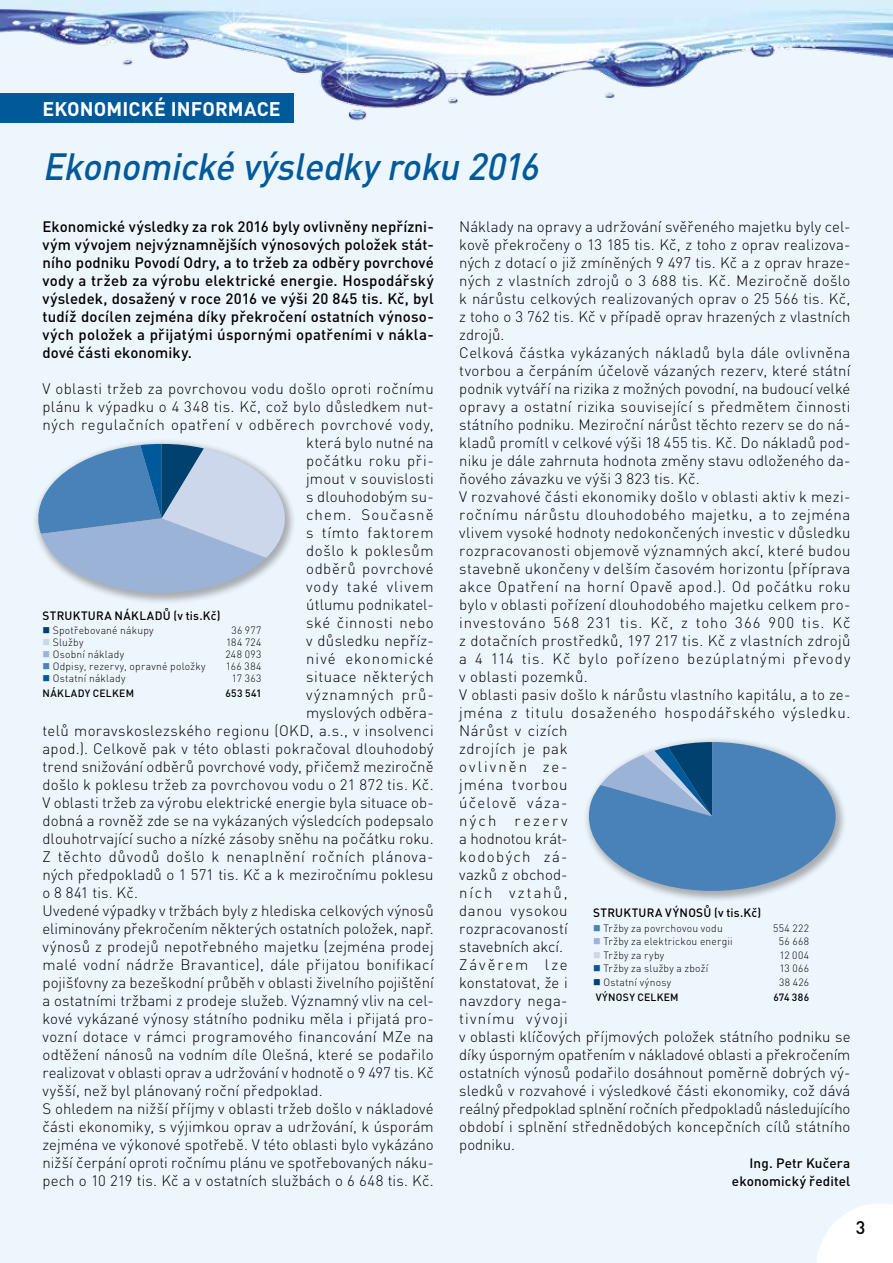
<style>
.page{position:relative;width:893px;height:1263px;background:#eef6fd}
.page>*{position:absolute;margin:0;border:0;box-sizing:border-box;transform-origin:0 0}
.t1{font:italic 500 37.5px "DIN Pro";letter-spacing:-.01em;color:#005a9a;scale:.95 1}
.t2{font:700 19.5px "DIN Pro";letter-spacing:.005em;color:#fff}
.t3{font:500 18px "DIN Pro";color:#000}
.t4{font:300 15px/18px "DIN Pro";letter-spacing:.015em;color:#000}
.t5{font:500 15px/18px "DIN Pro";letter-spacing:.015em;color:#000;text-align:justify}
.t6{font:300 15px "DIN Pro";letter-spacing:.04em;color:#000}
.t7{font:300 15px "DIN Pro";letter-spacing:-.005em;color:#000}
.t8{font:300 15px "DIN Pro";letter-spacing:.05em;color:#000}
.t9{font:300 15px "DIN Pro";letter-spacing:.065em;color:#000}
.t10{font:300 15px "DIN Pro";letter-spacing:.035em;color:#000}
.t11{font:300 15px "DIN Pro";letter-spacing:.045em;color:#000}
.t12{font:300 15px "DIN Pro";letter-spacing:.075em;color:#000}
.t13{font:500 13.5px/18px "DIN Pro";letter-spacing:.01em;color:#000;text-align:right}
.t14{font:500 12px "DIN Pro";letter-spacing:.025em;color:#000}
.t15{font:300 10.5px "DIN Pro";letter-spacing:.025em;color:#000}
.t16{font:500 10.5px "DIN Pro";letter-spacing:.03em;color:#000}
.s1{color:#004170}
.s2{color:#cdd7eb}
.s3{color:#9bb3d6}
.s4{color:#4882b8}
.s5{color:#005a9a}
</style>
<div class="page">
<div style="left:583px;top:736px;width:264px;height:167px;background:#000;opacity:.3"></div>
<svg style="left:589px;top:742px;width:247px;height:149px"></svg>
<div style="left:32px;top:438px;width:264px;height:166px;background:#000;opacity:.3"></div>
<svg style="left:32px;top:444px;width:264px;height:159px"></svg>
<img style="left:0;top:0;width:893px;height:123px">
<svg style="left:817px;top:1204px;width:76px;height:59px"></svg>
<h2 class="t2" style="left:43px;top:96px;width:240px">EKONOMICKÉ INFORMACE</h2>
<h1 class="t1" style="left:43px;top:142px;width:523px">Ekonomické výsledky roku 2016</h1>
<p class="t5" style="left:43px;top:217px;width:393px">Ekonomické výsledky za rok 2016 byly ovlivněny nepřízni&shy;vým vývojem nejvýznamnějších výnosových položek stát&shy;ního podniku Povodí Odry, a to tržeb za odběry povrchové vody a tržeb za výrobu elektrické energie. Hospodářský výsledek, dosažený v roce 2016 ve výši 20 845 tis. Kč, byl tudíž docílen zejména díky překročení ostatních výnoso&shy;vých položek a přijatými úspornými opatřeními v nákla&shy;dové části ekonomiky.</p>
<p class="t4" style="left:43px;top:379px;width:393px">V oblasti tržeb za povrchovou vodu došlo oproti ročnímu</p>
<p class="t4" style="left:43px;top:397px;width:393px">plánu k výpadku o 4 348 tis. Kč, což bylo důsledkem nut-</p>
<p class="t6" style="left:43px;top:415px;width:393px">ných regulačních opatření v odběrech povrchové vody,</p>
<p class="t4" style="left:306px;top:433px;width:129px">která bylo nutné na</p>
<p class="t11" style="left:306px;top:451px;width:129px">počátku roku při-</p>
<p class="t4" style="left:306px;top:469px;width:129px">jmout v souvislosti</p>
<p class="t4" style="left:306px;top:487px;width:129px">s dlouhodobým su-</p>
<p class="t12" style="left:306px;top:505px;width:129px">chem. Současně</p>
<p class="t8" style="left:306px;top:523px;width:129px">s tímto faktorem</p>
<p class="t6" style="left:306px;top:541px;width:129px">došlo k poklesům</p>
<p class="t6" style="left:306px;top:559px;width:129px">odběrů povrchové</p>
<p class="t9" style="left:306px;top:577px;width:129px">vody také vlivem</p>
<p class="t4" style="left:306px;top:595px;width:129px">útlumu podnikatel-</p>
<p class="t6" style="left:306px;top:613px;width:129px">ské činnosti nebo</p>
<p class="t4" style="left:306px;top:631px;width:129px">v důsledku nepříz-</p>
<p class="t9" style="left:306px;top:649px;width:129px">nivé ekonomické</p>
<p class="t10" style="left:306px;top:667px;width:129px">situace některých</p>
<p class="t8" style="left:306px;top:685px;width:129px">významných prů-</p>
<p class="t4" style="left:306px;top:703px;width:129px">myslových odběra-</p>
<p class="t4" style="left:43px;top:721px;width:393px">telů moravskoslezského regionu (OKD, a.s., v insolvenci</p>
<p class="t4" style="left:43px;top:739px;width:393px">apod.). Celkově pak v této oblasti pokračoval dlouhodobý</p>
<p class="t4" style="left:43px;top:757px;width:393px">trend snižování odběrů povrchové vody, přičemž meziročně</p>
<p class="t4" style="left:43px;top:775px;width:393px">došlo k poklesu tržeb za povrchovou vodu o 21 872 tis. Kč.</p>
<p class="t4" style="left:43px;top:793px;width:393px">V oblasti tržeb za výrobu elektrické energie byla situace ob-</p>
<p class="t4" style="left:43px;top:811px;width:393px">dobná a rovněž zde se na vykázaných výsledcích podepsalo</p>
<p class="t4" style="left:43px;top:829px;width:393px">dlouhotrvající sucho a nízké zásoby sněhu na počátku roku.</p>
<p class="t6" style="left:43px;top:847px;width:393px">Z těchto důvodů došlo k nenaplnění ročních plánova-</p>
<p class="t4" style="left:43px;top:865px;width:393px">ných předpokladů o 1 571 tis. Kč a k meziročnímu poklesu</p>
<p class="t4" style="left:43px;top:883px;width:97px">o 8 841 tis. Kč.</p>
<p class="t4" style="left:43px;top:901px;width:393px">Uvedené výpadky v tržbách byly z hlediska celkových výnosů</p>
<p class="t7" style="left:43px;top:919px;width:393px">eliminovány překročením některých ostatních položek, např.</p>
<p class="t4" style="left:43px;top:937px;width:393px">výnosů z prodejů nepotřebného majetku (zejména prodej</p>
<p class="t4" style="left:43px;top:955px;width:393px">malé vodní nádrže Bravantice), dále přijatou bonifikací</p>
<p class="t4" style="left:43px;top:973px;width:393px">pojišťovny za bezeškodní průběh v oblasti živelního pojištění</p>
<p class="t4" style="left:43px;top:991px;width:393px">a ostatními tržbami z prodeje služeb. Významný vliv na cel-</p>
<p class="t4" style="left:43px;top:1009px;width:393px">kové vykázané výnosy státního podniku měla i přijatá pro-</p>
<p class="t4" style="left:43px;top:1027px;width:393px">vozní dotace v rámci programového financování MZe na</p>
<p class="t4" style="left:43px;top:1045px;width:393px">odtěžení nánosů na vodním díle Olešná, které se podařilo</p>
<p class="t7" style="left:43px;top:1063px;width:393px">realizovat v oblasti oprav a udržování v hodnotě o 9 497 tis. Kč</p>
<p class="t4" style="left:43px;top:1081px;width:282px">vyšší, než byl plánovaný roční předpoklad.</p>
<p class="t4" style="left:43px;top:1099px;width:393px">S ohledem na nižší příjmy v oblasti tržeb došlo v nákladové</p>
<p class="t4" style="left:43px;top:1117px;width:393px">části ekonomiky, s výjimkou oprav a udržování, k úsporám</p>
<p class="t4" style="left:43px;top:1135px;width:393px">zejména ve výkonové spotřebě. V této oblasti bylo vykázáno</p>
<p class="t4" style="left:43px;top:1153px;width:393px">nižší čerpání oproti ročnímu plánu ve spotřebovaných náku-</p>
<p class="t4" style="left:43px;top:1171px;width:393px">pech o 10 219 tis. Kč a v ostatních službách o 6 648 tis. Kč.</p>
<p class="t14" style="left:43px;top:608px;width:180px">STRUKTURA NÁKLADŮ (v tis.Kč)</p>
<p class="t15" style="left:43px;top:623px;width:113px"><span class="s1">■</span> Spotřebované nákupy</p>
<p class="t15" style="left:231px;top:623px;width:32px">36 977</p>
<p class="t15" style="left:43px;top:635px;width:42px"><span class="s2">■</span> Služby</p>
<p class="t15" style="left:226px;top:635px;width:37px">184 724</p>
<p class="t15" style="left:43px;top:647px;width:83px"><span class="s3">■</span> Osobní náklady</p>
<p class="t15" style="left:225px;top:647px;width:38px">248 093</p>
<p class="t15" style="left:43px;top:659px;width:165px"><span class="s4">■</span> Odpisy, rezervy, opravné položky</p>
<p class="t15" style="left:226px;top:659px;width:37px">166 384</p>
<p class="t15" style="left:43px;top:671px;width:85px"><span class="s5">■</span> Ostatní náklady</p>
<p class="t15" style="left:232px;top:671px;width:31px">17 363</p>
<p class="t16" style="left:43px;top:686px;width:93px">NÁKLADY CELKEM</p>
<p class="t16" style="left:225px;top:686px;width:38px">653 541</p>
<p class="t4" style="left:459px;top:217px;width:393px">Náklady na opravy a udržování svěřeného majetku byly cel&shy;kově překročeny o 13 185 tis. Kč, z toho z oprav realizova&shy;ných z dotací o již zmíněných 9 497 tis. Kč a z oprav hraze&shy;ných z vlastních zdrojů o 3 688 tis. Kč. Meziročně došlo k nárůstu celkových realizovaných oprav o 25 566 tis. Kč, z toho o 3 762 tis. Kč v případě oprav hrazených z vlastních zdrojů.<br>Celková částka vykázaných nákladů byla dále ovlivněna tvorbou a čerpáním účelově vázaných rezerv, které státní podnik vytváří na rizika z možných povodní, na budoucí velké opravy a ostatní rizika související s předmětem činnosti státního podniku. Meziroční nárůst těchto rezerv se do ná&shy;kladů promítl v celkové výši 18 455 tis. Kč. Do nákladů pod&shy;niku je dále zahrnuta hodnota změny stavu odloženého da&shy;ňového závazku ve výši 3 823 tis. Kč.<br>V rozvahové části ekonomiky došlo v oblasti aktiv k mezi&shy;ročnímu nárůstu dlouhodobého majetku, a to zejména vlivem vysoké hodnoty nedokončených investic v důsledku rozpracovanosti objemově významných akcí, které budou stavebně ukončeny v delším časovém horizontu (příprava akce Opatření na horní Opavě apod.). Od počátku roku bylo v oblasti pořízení dlouhodobého majetku celkem pro&shy;investováno 568 231 tis. Kč, z toho 366 900 tis. Kč z dotačních prostředků, 197 217 tis. Kč z vlastních zdrojů a 4 114 tis. Kč bylo pořízeno bezúplatnými převody v oblasti pozemků.<br>V oblasti pasiv došlo k nárůstu vlastního kapitálu, a to ze&shy;jména z titulu dosaženého hospodářského výsledku.<br>Nárůst v cizích<br>zdrojích je pak<br>ovlivněn ze-<br>jména tvorbou<br>účelově váza-<br>ných rezerv<br>a hodnotou krát-<br>kodobých zá-<br>vazků z obchod-<br>ních vztahů,<br>danou vysokou<br>rozpracovaností<br>stavebních akcí.<br>Závěrem lze<br>konstatovat, že i<br>navzdory nega-<br>tivnímu vývoji<br>v oblasti klíčových příjmových položek státního podniku se díky úsporným opatřením v nákladové oblasti a překročením ostatních výnosů podařilo dosáhnout poměrně dobrých vý&shy;sledků v rozvahové i výsledkové části ekonomiky, což dává reálný předpoklad splnění ročních předpokladů následujícího období i splnění střednědobých koncepčních cílů státního podniku.</p>
<p class="t13" style="left:732px;top:1154px;width:120px">Ing. Petr Kučera ekonomický ředitel</p>
<p class="t14" style="left:593px;top:905px;width:170px">STRUKTURA VÝNOSŮ (v tis.Kč)</p>
<p class="t15" style="left:593px;top:921px;width:131px"><span class="s4">■</span> Tržby za povrchovou vodu</p>
<p class="t15" style="left:773px;top:921px;width:38px">554 222</p>
<p class="t15" style="left:593px;top:935px;width:141px"><span class="s3">■</span> Tržby za elektrickou energii</p>
<p class="t15" style="left:779px;top:935px;width:32px">56 668</p>
<p class="t15" style="left:593px;top:948px;width:73px"><span class="s2">■</span> Tržby za ryby</p>
<p class="t15" style="left:779px;top:948px;width:31px">12 004</p>
<p class="t15" style="left:593px;top:962px;width:117px"><span class="s5">■</span> Tržby za služby a zboží</p>
<p class="t15" style="left:779px;top:962px;width:31px">13 066</p>
<p class="t15" style="left:593px;top:975px;width:80px"><span class="s1">■</span> Ostatní výnosy</p>
<p class="t15" style="left:779px;top:975px;width:32px">38 426</p>
<p class="t16" style="left:596px;top:990px;width:84px">VÝNOSY CELKEM</p>
<p class="t16" style="left:773px;top:990px;width:37px">674 386</p>
<p class="t3" style="left:856px;top:1216px;width:11px">3</p>
</div>
